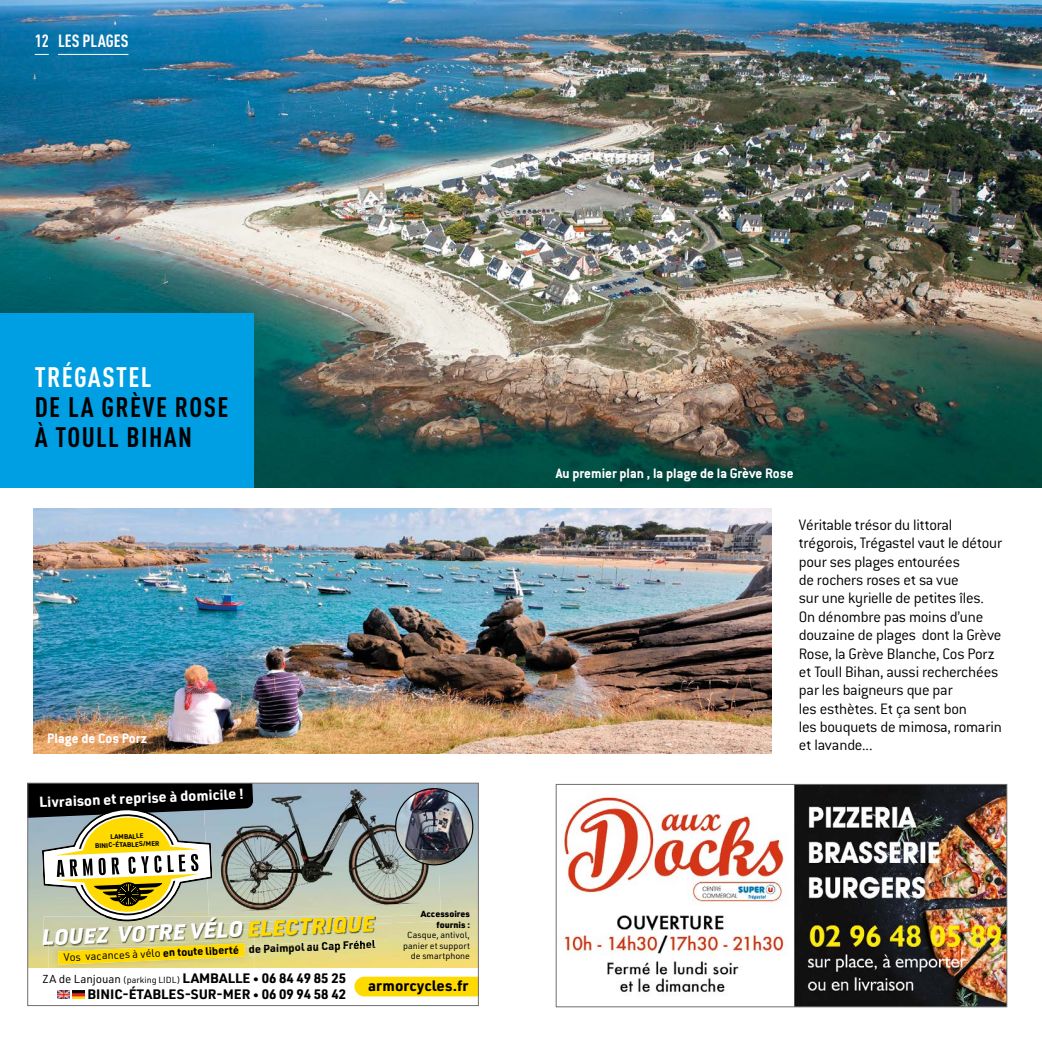
<style>
.page{position:relative;width:1042px;height:1042px;background:#fff}
.page>*{position:absolute;margin:0;border:0;box-sizing:border-box;transform-origin:0 0}
.t1{font:700 27.82px/29.9px "DIN Cond";letter-spacing:.05em;color:#000}
.t2{font:700 27.82px "DIN Cond";letter-spacing:.05em;color:#fff}
.t3{font:italic 900 21.53px "URWDIN";color:#fff}
.t4{font:700 17.5px "DIN Cond";color:#fff}
.t5{font:300 16.62px/18.4px "Conduit ITC";letter-spacing:-.015em;color:#000}
.t6{font:700 15.05px "Conduit ITC";color:#fff}
.t7{font:700 14.88px "URWDIN";color:#000}
.t8{font:700 14.35px "URWDIN";color:#fff}
.t9{font:700 13.47px "URWDIN";color:#000}
.t10{font:700 11.03px "URWDIN";color:#000}
.t11{font:8.75px/10.5px "URWDIN";color:#000;text-align:right}
.t12{font:900 8.75px/10.5px "URWDIN";letter-spacing:.01em;color:#000;text-align:right}
.t13{font:700 6.65px/8px "URWDIN";color:#000;text-align:center}
.s1{color:#ffda00}
.s2{font-size:10.67px}
.s3{font-size:10.5px}
.s4{font-size:11.38px}
.s5{font-weight:700;font-size:13.47px}
</style>
<div class="page">
<img style="left:0;top:0;width:1042px;height:488px">
<div style="left:0;top:313px;width:253px;height:175px;background:#009fe3"></div>
<img style="left:558px;top:786px;width:447px;height:219px">
<div style="left:556px;top:784px;width:451px;height:223px;border:1px solid #706f6f"></div>
<img style="left:29px;top:785px;width:448px;height:183px">
<img style="left:383px;top:917px;width:58px;height:6px">
<svg style="left:376px;top:917px;width:7px;height:7px"></svg>
<img style="left:253px;top:828px;width:188px;height:89px">
<img style="left:253px;top:785px;width:184px;height:43px">
<img style="left:48px;top:941px;width:207px;height:27px">
<svg style="left:29px;top:785px;width:224px;height:137px;background:#8f8f6e"></svg>
<svg style="left:354px;top:976px;width:123px;height:20px;background:#ffdb0d"></svg>
<svg style="left:57px;top:990px;width:27px;height:8px"></svg>
<img style="left:396px;top:788px;width:77px;height:77px;border-radius:38px">
<div style="left:395px;top:788px;width:78px;height:77px;border:1px solid #000;border-radius:50%"></div>
<img style="left:44px;top:916px;width:165px;height:8px">
<img style="left:44px;top:924px;width:211px;height:17px">
<svg style="left:44px;top:941px;width:4px;height:5px"></svg>
<img style="left:255px;top:931px;width:121px;height:15px">
<img style="left:209px;top:924px;width:167px;height:7px">
<img style="left:209px;top:916px;width:167px;height:8px">
<img style="left:61px;top:940px;width:194px;height:3px">
<img style="left:255px;top:940px;width:120px;height:6px">
<svg style="left:58px;top:943px;width:197px;height:21px;background:#edd438"></svg>
<img style="left:104px;top:916px;width:46px;height:5px">
<img style="left:110px;top:916px;width:35px;height:3px">
<div style="left:27px;top:783px;width:452px;height:223px;border:1px solid #706f6f"></div>
<hr style="left:58px;top:54px;width:70px;height:1px;background:#fff">
<svg style="left:35px;top:54px;width:14px;height:1px"></svg>
<img style="left:34px;top:508px;width:738px;height:245px">
<p class="t4" style="left:35px;top:31px;width:95px">12 LES PLAGES</p>
<h1 class="t2" style="left:35px;top:360px;width:118px">TRÉGASTEL</h1>
<h1 class="t1" style="left:35px;top:391px;width:195px">DE LA GRÈVE ROSE<br>À TOULL BIHAN</h1>
<p class="t6" style="left:47px;top:729px;width:102px">Plage de Cos Porz</p>
<p class="t8" style="left:39px;top:791px;width:207px;rotate:-2deg">Livraison et reprise à domicile !</p>
<p class="t13" style="left:95px;top:833px;width:66px;rotate:-2deg">LAMBALLE<br>BINIC-ÉTABLES/MER</p>
<p class="t3" style="left:40px;top:922px;width:334px;rotate:-2deg">LOUEZ VOTRE VÉLO <span class="s1">ELECTRIQUE</span></p>
<p class="t12" style="left:421px;top:908px;width:51px">Accessoires fournis :</p>
<p class="t11" style="left:403px;top:929px;width:68px">Casque, antivol, panier et support de smartphone</p>
<p class="t10" style="left:63px;top:947px;width:313px;rotate:-2deg"><sub>Vos</sub> <sub>vacances</sub> <sub>à</sub> <sub>vélo</sub> <sub>en</sub> <span class="s2">toute liberté</span> de Paimpol au Cap Fréhel</p>
<p class="t9" style="left:253px;top:969px;width:94px"><span class="s3">•</span> 06 84 49 85 25</p>
<p class="t11" style="left:43px;top:974px;width:209px"><span class="s4">ZA de Lanjouan</span> (parking LIDL) <span class="s5">LAMBALLE</span></p>
<p class="t9" style="left:88px;top:984px;width:260px">BINIC-ÉTABLES-SUR-MER <span class="s3">•</span> 06 09 94 58 42</p>
<p class="t7" style="left:368px;top:976px;width:102px">armorcycles.fr</p>
<p class="t6" style="left:556px;top:464px;width:239px">Au premier plan , la plage de la Grève Rose</p>
<p class="t5" style="left:799px;top:515px;width:205px">Véritable trésor du littoral trégorois, Trégastel vaut le détour pour ses plages entourées<br>de rochers roses et sa vue<br>sur une kyrielle de petites îles.<br>On dénombre pas moins d’une douzaine de plages dont la Grève<br>Rose, la Grève Blanche, Cos Porz et Toull Bihan, aussi recherchées par les baigneurs que par<br>les esthètes. Et ça sent bon<br>les bouquets de mimosa, romarin et lavande...</p>
</div>
